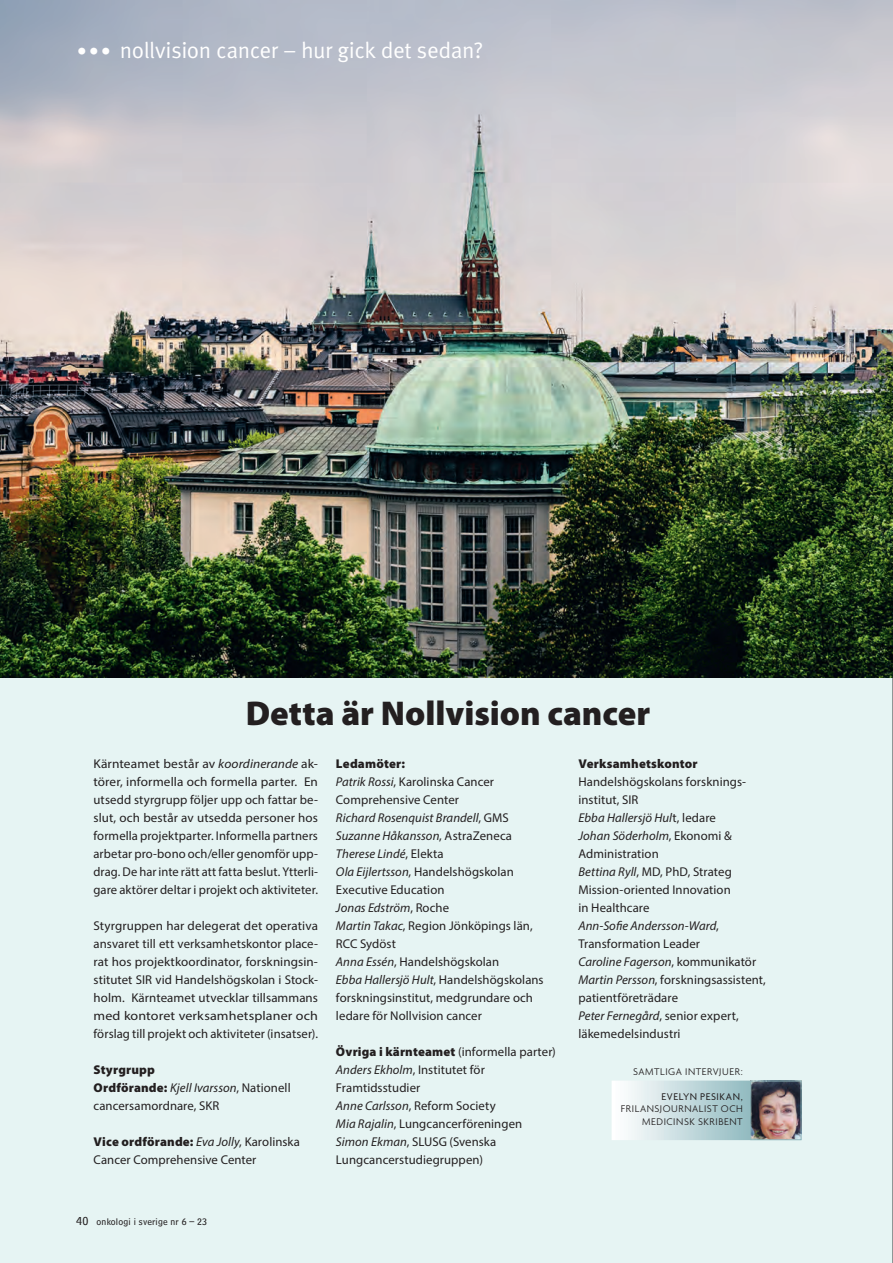
<style>
.page{position:relative;width:893px;height:1263px;background:#fff}
.page>*{position:absolute;margin:0;border:0;box-sizing:border-box;transform-origin:0 0}
.t1{font:900 34.5px "Myriad Pro";letter-spacing:-.005em;color:#231f20}
.t2{font:22.5px "Meta Pro Norm";letter-spacing:-.02em;color:#fff}
.t3{font:12.75px/18px "Myriad Pro";letter-spacing:.005em;color:#231f20}
.t4{font:12.75px/18px "Myriad Pro";letter-spacing:.005em;color:#231f20;text-align:justify;scale:1.05 1}
.t5{font:900 12.75px "Myriad Pro";letter-spacing:.015em;color:#231f20}
.t6{font:300 10.5px/12.6px "Agenda One";letter-spacing:.05em;color:#231f20;text-align:right}
.t7{font:10.5px "Agenda One";letter-spacing:.05em;color:#231f20}
.t8{font:9.75px "Bell Centennial Std Sub Capt";letter-spacing:.02em;color:#231f20}
.s1{font-size:19.5px}
.s2{font-style:italic}
.s3{font-weight:900}
.s4{font-size:12px}
</style>
<div class="page">
<div style="left:0;top:677px;width:893px;height:586px;background:#e6f4f3"></div>
<img style="left:0;top:0;width:893px;height:677px">
<img style="left:752px;top:1082px;width:47px;height:56px">
<div style="left:750px;top:1080px;width:51px;height:60px;border:1px solid #91babf"></div>
<div style="left:612px;top:1081px;width:138px;height:58px;background:linear-gradient(to right,#fff,#92bbc1)"></div>
<div style="left:612px;top:1080px;width:138px;height:60px;border:2px solid #fff"></div>
<h2 class="t2" style="left:77px;top:33px;width:408px"><span class="s1">•••</span> nollvision cancer – hur gick det sedan?</h2>
<h1 class="t1" style="left:246px;top:691px;width:406px">Detta är Nollvision cancer</h1>
<p class="t4" style="left:94px;top:754px;width:215px">Kärnteamet består av <span class="s2">koordinerande</span> ak&shy;törer, informella och formella parter. En utsedd styrgrupp följer upp och fattar be&shy;slut, och består av utsedda personer hos formella projektparter. Informella partners arbetar pro-bono och/eller genomför upp&shy;drag. De har inte rätt att fatta beslut. Ytterli&shy;gare aktörer deltar i projekt och aktiviteter.</p>
<p class="t3" style="left:94px;top:916px;width:226px;text-align:justify">Styrgruppen har delegerat det operativa ansvaret till ett verksamhetskontor place&shy;rat hos projektkoordinator, forskningsin&shy;stitutet SIR vid Handelshögskolan i Stock&shy;holm. Kärnteamet utvecklar tillsammans med kontoret verksamhetsplaner och förslag till projekt och aktiviteter (insatser).</p>
<p class="t3" style="left:94px;top:1060px;width:199px"><span class="s3">Styrgrupp<br>Ordförande:</span> <span class="s2">Kjell Ivarsson</span>, Nationell cancersamordnare, SKR</p>
<p class="t3" style="left:93px;top:1132px;width:208px"><span class="s3">Vice ordförande:</span> <span class="s2">Eva Jolly</span>, Karolinska<br>Cancer Comprehensive Center</p>
<p class="t3" style="left:336px;top:754px;width:209px"><span class="s3">Ledamöter:<br></span><span class="s2">Patrik Rossi</span>, Karolinska Cancer<br>Comprehensive Center<br><span class="s2">Richard Rosenquist Brandell</span>, GMS<br><span class="s2">Suzanne Håkansson</span>, AstraZeneca<br><span class="s2">Therese Lindé</span>, Elekta<br><span class="s2">Ola Eijlertsson</span>, Handelshögskolan<br>Executive Education<br><span class="s2">Jonas Edström</span>, Roche<br><span class="s2">Martin Takac</span>, Region Jönköpings län,<br>RCC Sydöst<br><span class="s2">Anna Essén</span>, Handelshögskolan<br><span class="s2">Ebba Hallersjö Hult</span>, Handelshögskolans forskningsinstitut, medgrundare och ledare för Nollvision cancer</p>
<p class="t3" style="left:336px;top:1043px;width:221px"><span class="s3">Övriga i kärnteamet</span> (informella parter)<br><span class="s2">Anders Ekholm</span>, Institutet för<br>Framtidsstudier<br><span class="s2">Anne Carlsson</span>, Reform Society<br><span class="s2">Mia Rajalin</span>, Lungcancerföreningen<br><span class="s2">Simon Ekman</span>, SLUSG (Svenska<br>Lungcancerstudiegruppen)</p>
<p class="t8" style="left:76px;top:1216px;width:132px"><span class="s4">40</span> onkologi i sverige nr 6 – 23</p>
<p class="t8" style="left:78px;top:1217px;width:132px"><span class="s4">40</span> onkologi i sverige nr 6 – 23</p>
<p class="t5" style="left:578px;top:755px;width:121px">Verksamhetskontor</p>
<p class="t3" style="left:578px;top:773px;width:189px">Handelshögskolans forsknings&shy;institut, SIR<br><span class="s2">Ebba Hallersjö Hul</span>t, ledare<br><span class="s2">Johan Söderholm</span>, Ekonomi &amp;<br>Administration<br><span class="s2">Bettina Ryll</span>, MD, PhD, Strateg<br>Mission-oriented Innovation<br>in Healthcare<br><span class="s2">Ann-Sofie Andersson-Ward</span>,<br>Transformation Leader<br><span class="s2">Caroline Fagerson</span>, kommunikatör<br><span class="s2">Martin Persson</span>, forskningsassistent, patientföreträdare<br><span class="s2">Peter Fernegård</span>, senior expert, läkemedelsindustri</p>
<p class="t6" style="left:633px;top:1065px;width:111px">SAMTLIGA INTERVJUER:</p>
<p class="t7" style="left:661px;top:1091px;width:83px">EVELYN PESIKAN,</p>
<p class="t6" style="left:621px;top:1103px;width:123px">FRILANSJOURNALIST OCH<br>MEDICINSK SKRIBENT</p>
</div>
